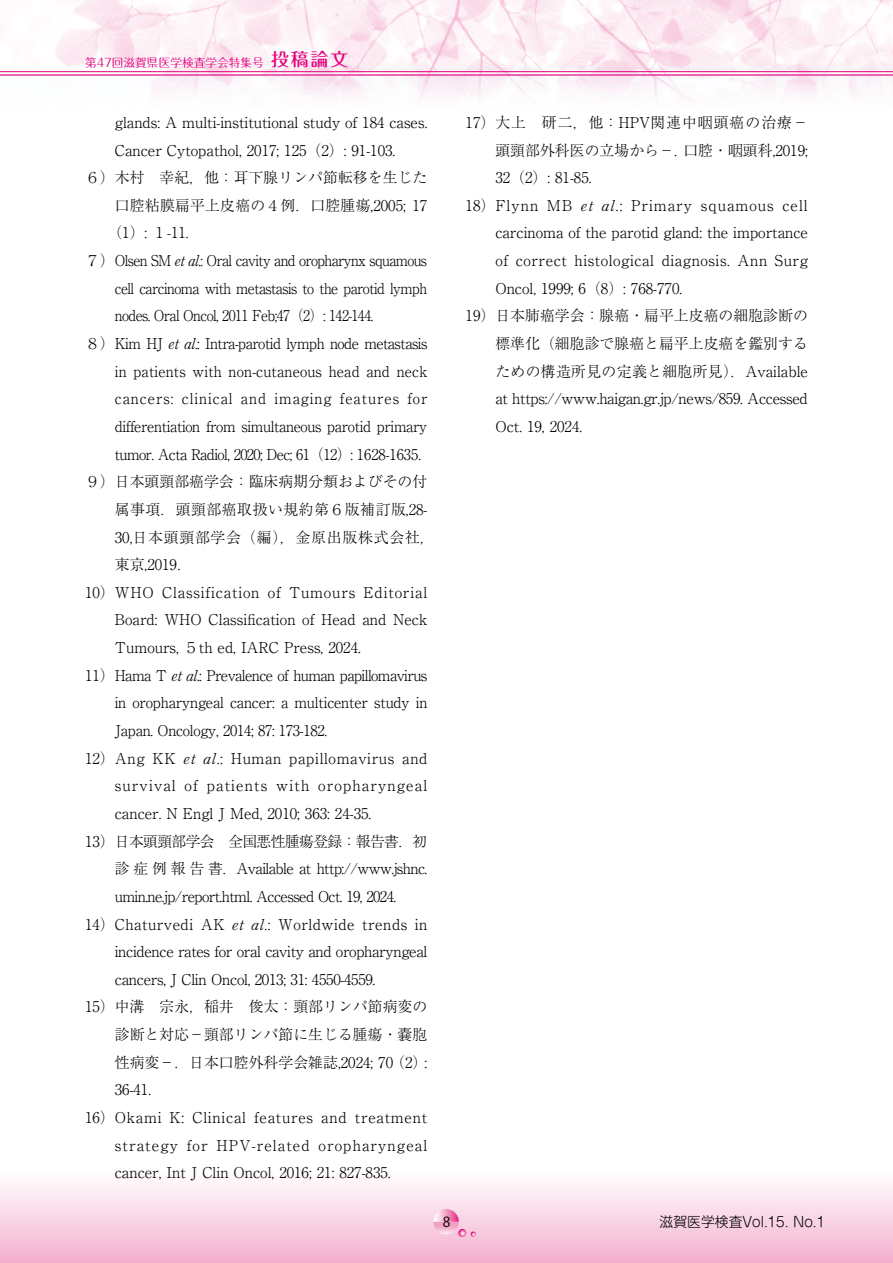
<style>
.page{position:relative;width:893px;height:1263px;background:#fff}
.page>*{position:absolute;margin:0;border:0;box-sizing:border-box;transform-origin:0 0}
.t1{font:300 14.85px "Ryumin Pro";color:#000}
.t2{font:300 14.85px "Ryumin Pro";letter-spacing:-.04em;color:#000}
.t3{font:300 14.85px "Ryumin Pro";letter-spacing:-.02em;color:#000}
.t4{font:300 14.85px "Ryumin Pro";letter-spacing:-.025em;color:#000}
.t5{font:300 14.85px "Ryumin Pro";letter-spacing:-.035em;color:#000}
.t6{font:300 14.85px "Ryumin Pro";letter-spacing:.075em;color:#000}
.t7{font:300 14.85px "Ryumin Pro";letter-spacing:.065em;color:#000}
.t8{font:300 14.85px "Ryumin Pro";letter-spacing:.035em;color:#000}
.t9{font:300 14.85px "Ryumin Pro";letter-spacing:.05em;color:#000}
.t10{font:300 14.85px "Ryumin Pro";letter-spacing:-.045em;color:#000}
.t11{font:300 14.85px "Ryumin Pro";letter-spacing:-.035em;color:#000;scale:.94 1}
.t12{font:300 14.85px "Ryumin Pro";letter-spacing:-.04em;color:#000;scale:.94 1}
.t13{font:300 14.85px "Ryumin Pro";letter-spacing:.055em;color:#000}
.t14{font:300 14.85px "Ryumin Pro";letter-spacing:.03em;color:#000}
.t15{font:300 14.85px "Ryumin Pro";letter-spacing:.04em;color:#000}
.t16{font:300 14.85px "Ryumin Pro";letter-spacing:.07em;color:#000}
.t17{font:300 14.85px "Ryumin Pro";letter-spacing:.02em;color:#000}
.t18{font:300 13.8px "Shin M Go Pro";color:#000}
.t19{font:13.8px "Koz Go Pro";color:#000}
.t20{font:11.7px "Maru Fo Pro";color:#e4007f}
.s1{font-weight:500;font-size:18px}
</style>
<div class="page">
<img style="left:56px;top:0;width:837px;height:71px">
<hr style="left:0;top:71px;width:893px;height:1px;background:#e4007f">
<div style="left:0;top:1167px;width:893px;height:96px;background:linear-gradient(to bottom,#fff,#f3b0cd)"></div>
<svg style="left:433px;top:1209px;width:43px;height:28px"></svg>
<p class="t20" style="left:85px;top:53px;width:265px">第47回滋賀県医学検査学会特集号 <span class="s1">投稿論文</span></p>
<p class="t1" style="left:115px;top:111px;width:314px">glands: A multi-institutional study of 184 cases.</p>
<p class="t1" style="left:115px;top:138px;width:282px">Cancer Cytopathol, 2017; 125（2）: 91-103.</p>
<p class="t1" style="left:85px;top:166px;width:344px">６）木村　幸紀，他：耳下腺リンパ節転移を生じた</p>
<p class="t1" style="left:115px;top:194px;width:314px">口腔粘膜扁平上皮癌の４例．口腔腫瘍,2005; 17</p>
<p class="t1" style="left:107px;top:221px;width:83px">（1）: １-11.</p>
<p class="t10" style="left:85px;top:249px;width:344px">７）Olsen SM et al.: Oral cavity and oropharynx squamous</p>
<p class="t11" style="left:115px;top:276px;width:334px">cell carcinoma with metastasis to the parotid lymph</p>
<p class="t12" style="left:115px;top:304px;width:277px">nodes. Oral Oncol, 2011 Feb;47（2）: 142-144.</p>
<p class="t5" style="left:85px;top:332px;width:344px">８）Kim HJ et al.: Intra-parotid lymph node metastasis</p>
<p class="t1" style="left:115px;top:359px;width:314px">in patients with non-cutaneous head and neck</p>
<p class="t7" style="left:115px;top:387px;width:314px">cancers: clinical and imaging features for</p>
<p class="t4" style="left:115px;top:415px;width:314px">differentiation from simultaneous parotid primary</p>
<p class="t2" style="left:115px;top:442px;width:308px">tumor. Acta Radiol, 2020; Dec; 61（12）: 1628-1635.</p>
<p class="t1" style="left:85px;top:470px;width:344px">９）日本頭頸部癌学会：臨床病期分類およびその付</p>
<p class="t8" style="left:115px;top:498px;width:314px">属事項．頭頸部癌取扱い規約第６版補訂版,28-</p>
<p class="t9" style="left:115px;top:525px;width:321px">30,日本頭頸部学会（編），金原出版株式会社，</p>
<p class="t1" style="left:115px;top:553px;width:79px">東京,2019．</p>
<p class="t13" style="left:85px;top:581px;width:344px">10）WHO Classification of Tumours Editorial</p>
<p class="t1" style="left:115px;top:608px;width:314px">Board: WHO Classification of Head and Neck</p>
<p class="t1" style="left:115px;top:636px;width:248px">Tumours, ５th ed, IARC Press, 2024.</p>
<p class="t2" style="left:85px;top:663px;width:344px">11）Hama T et al.: Prevalence of human papillomavirus</p>
<p class="t1" style="left:115px;top:691px;width:314px">in oropharyngeal cancer: a multicenter study in</p>
<p class="t3" style="left:115px;top:719px;width:214px">Japan. Oncology, 2014; 87: 173-182.</p>
<p class="t15" style="left:85px;top:746px;width:344px">12）Ang KK et al.: Human papillomavirus and</p>
<p class="t6" style="left:115px;top:774px;width:314px">survival of patients with oropharyngeal</p>
<p class="t1" style="left:115px;top:802px;width:258px">cancer. N Engl J Med, 2010; 363: 24-35.</p>
<p class="t5" style="left:85px;top:829px;width:344px">13）日本頭頸部学会　全国悪性腫瘍登録：報告書．初</p>
<p class="t2" style="left:115px;top:857px;width:314px">診症例報告書．Available at http://www.jshnc.</p>
<p class="t2" style="left:115px;top:885px;width:283px">umin.ne.jp/report.html. Accessed Oct. 19, 2024.</p>
<p class="t14" style="left:85px;top:912px;width:344px">14）Chaturvedi AK et al.: Worldwide trends in</p>
<p class="t4" style="left:115px;top:940px;width:314px">incidence rates for oral cavity and oropharyngeal</p>
<p class="t3" style="left:115px;top:967px;width:262px">cancers, J Clin Oncol, 2013; 31: 4550-4559.</p>
<p class="t1" style="left:85px;top:995px;width:344px">15）中溝　宗永，稲井　俊太：頸部リンパ節病変の</p>
<p class="t1" style="left:115px;top:1023px;width:314px">診断と対応－頸部リンパ節に生じる腫瘍・嚢胞</p>
<p class="t1" style="left:115px;top:1050px;width:314px">性病変－．日本口腔外科学会雑誌,2024; 70（2）:</p>
<p class="t1" style="left:115px;top:1078px;width:38px">36-41.</p>
<p class="t9" style="left:85px;top:1106px;width:344px">16）Okami K: Clinical features and treatment</p>
<p class="t6" style="left:115px;top:1133px;width:314px">strategy for HPV-related oropharyngeal</p>
<p class="t1" style="left:115px;top:1161px;width:277px">cancer, Int J Clin Oncol, 2016; 21: 827-835.</p>
<p class="t7" style="left:466px;top:111px;width:344px">17）大上　研二，他：HPV関連中咽頭癌の治療－</p>
<p class="t1" style="left:495px;top:138px;width:314px">頭頸部外科医の立場から－．口腔・咽頭科,2019;</p>
<p class="t1" style="left:495px;top:166px;width:98px">32（2）: 81-85.</p>
<p class="t16" style="left:466px;top:194px;width:344px">18）Flynn MB et al.: Primary squamous cell</p>
<p class="t1" style="left:495px;top:221px;width:314px">carcinoma of the parotid gland: the importance</p>
<p class="t8" style="left:495px;top:249px;width:314px">of correct histological diagnosis. Ann Surg</p>
<p class="t1" style="left:495px;top:276px;width:188px">Oncol, 1999; 6（8）: 768-770.</p>
<p class="t1" style="left:466px;top:304px;width:344px">19）日本肺癌学会：腺癌・扁平上皮癌の細胞診断の</p>
<p class="t1" style="left:495px;top:332px;width:314px">標準化（細胞診で腺癌と扁平上皮癌を鑑別する</p>
<p class="t17" style="left:495px;top:359px;width:314px">ための構造所見の定義と細胞所見）．Available</p>
<p class="t3" style="left:495px;top:387px;width:314px">at https://www.haigan.gr.jp/news/859. Accessed</p>
<p class="t1" style="left:495px;top:415px;width:88px">Oct. 19, 2024.</p>
<p class="t19" style="left:443px;top:1213px;width:9px">8</p>
<p class="t18" style="left:660px;top:1210px;width:167px">滋賀医学検査Vol.15. No.1</p>
</div>
